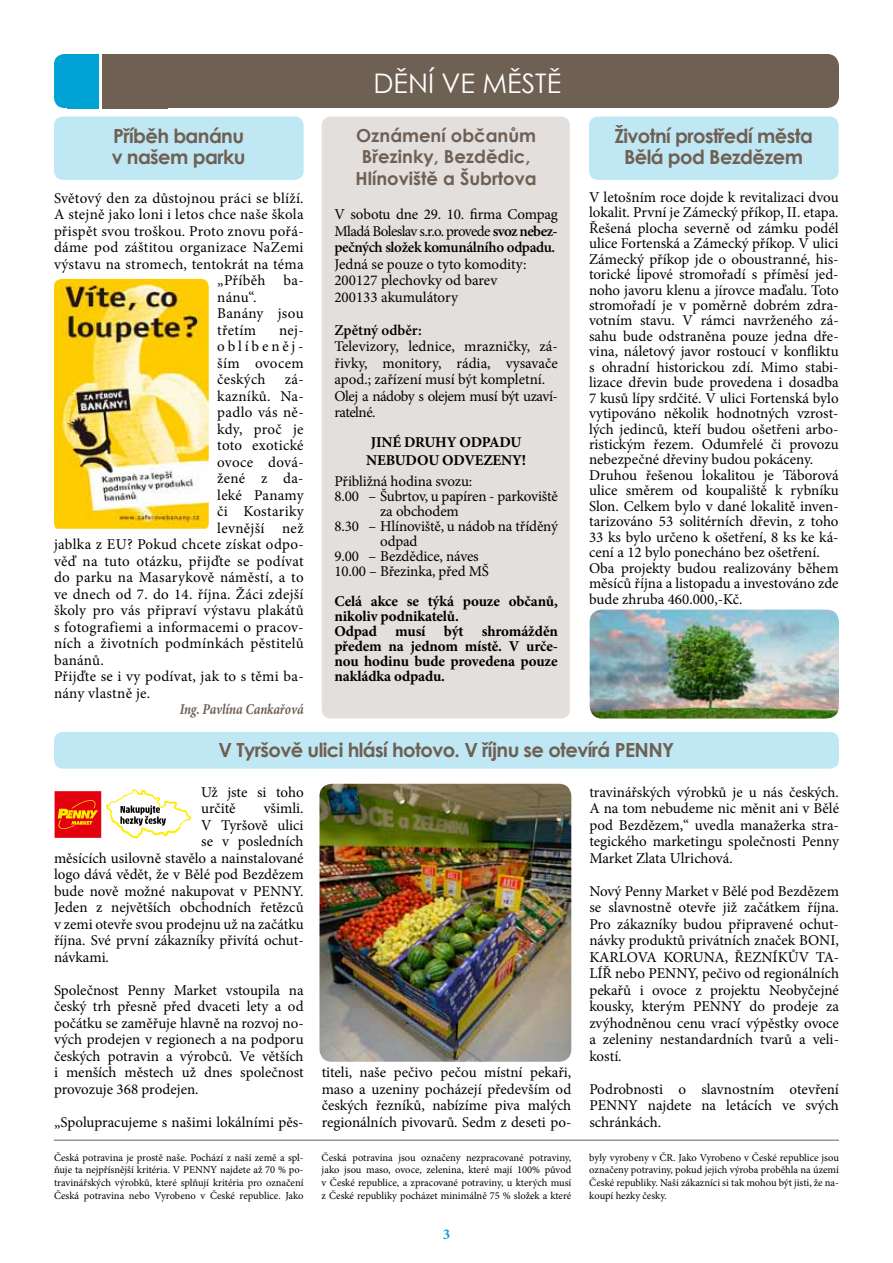
<style>
.page{position:relative;width:893px;height:1263px;background:#fff}
.page>*{position:absolute;margin:0;border:0;box-sizing:border-box;transform-origin:0 0}
.t1{font:27px "Century Gothic";color:#fff}
.t2{font:700 19.5px/21px "Century Gothic";letter-spacing:-.03em;color:#6f6054}
.t3{font:700 18px/21.6px "Century Gothic";color:#6f6054;text-align:center}
.t4{font:15px/16.5px "Minion Pro";color:#000;text-align:justify}
.t5{font:15px "Minion Pro";letter-spacing:.02em;color:#000}
.t6{font:700 15px/15px "Minion Pro";letter-spacing:-.01em;color:#000;text-align:center}
.t7{font:italic 700 15px "Minion Pro";letter-spacing:-.005em;color:#6f6054;scale:.85 1}
.t8{font:600 15px "Minion Pro";color:#000}
.t9{font:700 15px "Minion Pro";color:#00a3d4}
.t10{font:10.5px/12.6px "Minion Pro";color:#000;text-align:justify}
.s1{font-weight:600}
</style>
<div class="page">
<div style="left:107px;top:54px;width:732px;height:54px;background:#6f6054;border-radius:12px"></div>
<div style="left:102px;top:54px;width:65px;height:54px;background:#6f6054"></div>
<div style="left:54px;top:54px;width:27px;height:54px;background:#00a3d4;border-radius:11px"></div>
<div style="left:68px;top:54px;width:31px;height:54px;background:#00a3d4"></div>
<div style="left:54px;top:117px;width:250px;height:63px;background:#c0e8f4;border-radius:9px"></div>
<div style="left:589px;top:117px;width:250px;height:63px;background:#c0e8f4;border-radius:9px"></div>
<div style="left:54px;top:732px;width:785px;height:37px;background:#c0e8f4;border-radius:9px"></div>
<img style="left:54px;top:279px;width:155px;height:250px">
<img style="left:319px;top:784px;width:252px;height:278px">
<img style="left:590px;top:610px;width:249px;height:108px">
<div style="left:322px;top:117px;width:248px;height:601px;background:#e2dfdd;border-radius:9px"></div>
<hr style="left:54px;top:1140px;width:785px;height:1px;background:#6f6054">
<svg style="left:55px;top:789px;width:136px;height:49px"></svg>
<h1 class="t1" style="left:373px;top:64px;width:189px">DĚNÍ VE MĚSTĚ</h1>
<h2 class="t2" style="left:112px;top:125px;width:135px">Příběh banánu v našem parku</h2>
<h2 class="t2" style="left:614px;top:125px;width:200px;text-align:center">Životní prostředí města<br>Bělá pod Bezdězem</h2>
<p class="t3" style="left:356px;top:123px;width:183px">Oznámení občanům<br>Březinky, Bezdědic,<br>Hlínoviště a Šubrtova</p>
<p class="t4" style="left:334px;top:206px;width:225px">V sobotu dne 29. 10. firma Compag Mladá Boleslav s.r.o. provede <span class="s1">svoz nebez&shy;pečných složek komunálního odpadu.</span></p>
<p class="t4" style="left:334px;top:256px;width:194px;text-align:left">Jedná se pouze o tyto komodity:<br>200127 plechovky od barev<br>200133 akumulátory</p>
<p class="t8" style="left:334px;top:319px;width:89px">Zpětný odběr:</p>
<p class="t4" style="left:334px;top:338px;width:225px;text-align:left">Televizory, lednice, mrazničky, zá&shy;řivky, monitory, rádia, vysavače apod.; zařízení musí být kompletní.<br>Olej a nádoby s olejem musí být uzaví&shy;ratelné.</p>
<p class="t6" style="left:366px;top:433px;width:161px;line-height:18px">JINÉ DRUHY ODPADU<br>NEBUDOU ODVEZENY!</p>
<p class="t4" style="left:334px;top:473px;width:139px">Přibližná hodina svozu:</p>
<p class="t4" style="left:334px;top:488px;width:225px">8.00 – Šubrtov, u papíren - parkoviště</p>
<p class="t4" style="left:380px;top:503px;width:80px">za obchodem</p>
<p class="t4" style="left:334px;top:518px;width:225px">8.30 – Hlínoviště, u nádob na tříděný</p>
<p class="t4" style="left:380px;top:533px;width:39px">odpad</p>
<p class="t4" style="left:334px;top:548px;width:146px">9.00 – Bezdědice, náves</p>
<p class="t4" style="left:334px;top:563px;width:156px">10.00 – Březinka, před MŠ</p>
<p class="t6" style="left:334px;top:594px;width:225px;text-align:left">Celá akce se týká pouze občanů, nikoliv podnikatelů.<br>Odpad musí být shromážděn předem na jednom místě. V urče&shy;nou hodinu bude provedena pouze nakládka odpadu.</p>
<p class="t4" style="left:589px;top:189px;width:251px;line-height:15.5px;text-align:left">V letošním roce dojde k revitalizaci dvou lokalit. První je Zámecký příkop, II. etapa.<br>Řešená plocha severně od zámku podél ulice Fortenská a Zámecký příkop. V ulici Zámecký příkop jde o oboustranné, his&shy;torické lipové stromořadí s příměsí jed&shy;noho javoru klenu a jírovce maďalu. Toto stromořadí je v poměrně dobrém zdra&shy;votním stavu. V rámci navrženého zá&shy;sahu bude odstraněna pouze jedna dře&shy;vina, náletový javor rostoucí v konfliktu s ohradní historickou zdí. Mimo stabi&shy;lizace dřevin bude provedena i dosadba 7 kusů lípy srdčité. V ulici Fortenská bylo vytipováno několik hodnotných vzrost&shy;lých jedinců, kteří budou ošetřeni arbo&shy;ristickým řezem. Odumřelé či provozu nebezpečné dřeviny budou pokáceny.<br>Druhou řešenou lokalitou je Táborová ulice směrem od koupaliště k rybníku Slon. Celkem bylo v dané lokalitě inven&shy;tarizováno 53 solitérních dřevin, z toho 33 ks bylo určeno k ošetření, 8 ks ke ká&shy;cení a 12 bylo ponecháno bez ošetření.<br>Oba projekty budou realizovány během měsíců října a listopadu a investováno zde bude zhruba 460.000,-Kč.</p>
<p class="t4" style="left:54px;top:190px;width:251px">Světový den za důstojnou práci se blíží.</p>
<p class="t4" style="left:54px;top:206px;width:251px">A stejně jako loni i letos chce naše škola</p>
<p class="t4" style="left:54px;top:223px;width:251px">přispět svou troškou. Proto znovu pořá-</p>
<p class="t5" style="left:54px;top:237px;width:251px">dáme pod záštitou organizace NaZemi</p>
<p class="t4" style="left:54px;top:256px;width:251px">výstavu na stromech, tentokrát na téma</p>
<p class="t4" style="left:217px;top:272px;width:88px">„Příběh ba-</p>
<p class="t4" style="left:217px;top:289px;width:41px">nánu“.</p>
<p class="t4" style="left:217px;top:305px;width:88px">Banány jsou</p>
<p class="t4" style="left:217px;top:322px;width:40px">třetím</p>
<p class="t4" style="left:217px;top:322px;width:88px;text-indent:62px">nej&shy;oblíbeněj&shy;ším ovocem českých</p>
<p class="t4" style="left:285px;top:371px;width:20px">zá-</p>
<p class="t5" style="left:217px;top:386px;width:88px">kazníků. Na-</p>
<p class="t5" style="left:217px;top:402px;width:88px">padlo vás ně-</p>
<p class="t4" style="left:217px;top:421px;width:88px">kdy, proč je</p>
<p class="t4" style="left:217px;top:437px;width:88px">toto exotické</p>
<p class="t5" style="left:217px;top:452px;width:88px">ovoce dová-</p>
<p class="t4" style="left:217px;top:470px;width:88px">žené z da-</p>
<p class="t4" style="left:217px;top:487px;width:88px">leké Panamy</p>
<p class="t5" style="left:217px;top:501px;width:88px">či Kostariky</p>
<p class="t5" style="left:217px;top:518px;width:88px">levnější než</p>
<p class="t4" style="left:54px;top:536px;width:251px">jablka z EU? Pokud chcete získat odpo-</p>
<p class="t4" style="left:54px;top:553px;width:251px">věď na tuto otázku, přijďte se podívat</p>
<p class="t4" style="left:54px;top:569px;width:251px">do parku na Masarykově náměstí, a to</p>
<p class="t5" style="left:54px;top:584px;width:251px">ve dnech od 7. do 14. října. Žáci zdejší</p>
<p class="t4" style="left:54px;top:602px;width:251px">školy pro vás připraví výstavu plakátů</p>
<p class="t5" style="left:54px;top:617px;width:251px">s fotografiemi a informacemi o pracov-</p>
<p class="t5" style="left:54px;top:633px;width:251px">ních a životních podmínkách pěstitelů</p>
<p class="t4" style="left:54px;top:652px;width:51px">banánů.</p>
<p class="t5" style="left:54px;top:666px;width:251px">Přijďte se i vy podívat, jak to s těmi ba-</p>
<p class="t4" style="left:54px;top:685px;width:98px">nány vlastně je.</p>
<p class="t7" style="left:180px;top:699px;width:147px">Ing. Pavlína Cankařová</p>
<h2 class="t2" style="left:219px;top:738px;width:457px">V Tyršově ulici hlásí hotovo. V říjnu se otevírá PENNY</h2>
<p class="t4" style="left:201px;top:784px;width:104px">Už jste si toho určitě</p>
<p class="t4" style="left:264px;top:800px;width:41px">všimli.</p>
<p class="t4" style="left:201px;top:817px;width:104px">V Tyršově ulici</p>
<p class="t4" style="left:201px;top:833px;width:104px">se v posledních</p>
<p class="t4" style="left:54px;top:850px;width:251px">měsících usilovně stavělo a nainstalované</p>
<p class="t4" style="left:54px;top:866px;width:251px">logo dává vědět, že v Bělé pod Bezdězem</p>
<p class="t4" style="left:54px;top:883px;width:251px">bude nově možné nakupovat v PENNY.</p>
<p class="t4" style="left:54px;top:899px;width:251px">Jeden z největších obchodních řetězců</p>
<p class="t4" style="left:54px;top:916px;width:251px">v zemi otevře svou prodejnu už na začátku</p>
<p class="t4" style="left:54px;top:932px;width:251px">října. Své první zákazníky přivítá ochut-</p>
<p class="t4" style="left:54px;top:949px;width:57px">návkami.</p>
<p class="t4" style="left:54px;top:982px;width:251px">Společnost Penny Market vstoupila na český trh přesně před dvaceti lety a od počátku se zaměřuje hlavně na rozvoj no&shy;vých prodejen v regionech a na podporu českých potravin a výrobců. Ve větších i menších městech už dnes společnost provozuje 368 prodejen.</p>
<p class="t4" style="left:54px;top:1114px;width:251px">„Spolupracujeme s našimi lokálními pěs-</p>
<p class="t4" style="left:322px;top:1064px;width:251px">titeli, naše pečivo pečou místní pekaři, maso a uzeniny pocházejí především od českých řezníků, nabízíme piva malých regionálních pivovarů. Sedm z deseti po-</p>
<p class="t4" style="left:589px;top:784px;width:251px">travinářských výrobků je u nás českých.<br>A na tom nebudeme nic měnit ani v Bělé pod Bezdězem,“ uvedla manažerka stra&shy;tegického marketingu společnosti Penny Market Zlata Ulrichová.</p>
<p class="t4" style="left:589px;top:883px;width:251px">Nový Penny Market v Bělé pod Bezdězem se slavnostně otevře již začátkem října.<br>Pro zákazníky budou připravené ochut&shy;návky produktů privátních značek BONI, KARLOVA KORUNA, ŘEZNÍKŮV TA-LÍŘ nebo PENNY, pečivo od regionálních pekařů i ovoce z projektu Neobyčejné kousky, kterým PENNY do prodeje za zvýhodněnou cenu vrací výpěstky ovoce a zeleniny nestandardních tvarů a veli&shy;kostí.</p>
<p class="t4" style="left:589px;top:1081px;width:251px">Podrobnosti o slavnostním otevření PENNY najdete na letácích ve svých schránkách.</p>
<p class="t10" style="left:54px;top:1151px;width:251px">Česká potravina je prostě naše. Pochází z naší země a spl&shy;ňuje ta nejpřísnější kritéria. V PENNY najdete až 70 % po&shy;travinářských výrobků, které splňují kritéria pro označení Česká potravina nebo Vyrobeno v České republice. Jako</p>
<p class="t10" style="left:322px;top:1151px;width:251px">Česká potravina jsou označeny nezpracované potraviny, jako jsou maso, ovoce, zelenina, které mají 100% původ v České republice, a zpracované potraviny, u kterých musí z České republiky pocházet minimálně 75 % složek a které</p>
<p class="t10" style="left:589px;top:1151px;width:251px">byly vyrobeny v ČR. Jako Vyrobeno v České republice jsou označeny potraviny, pokud jejich výroba proběhla na území České republiky. Naši zákazníci si tak mohou být jisti, že na&shy;koupí hezky česky.</p>
<p class="t9" style="left:443px;top:1224px;width:9px">3</p>
</div>
